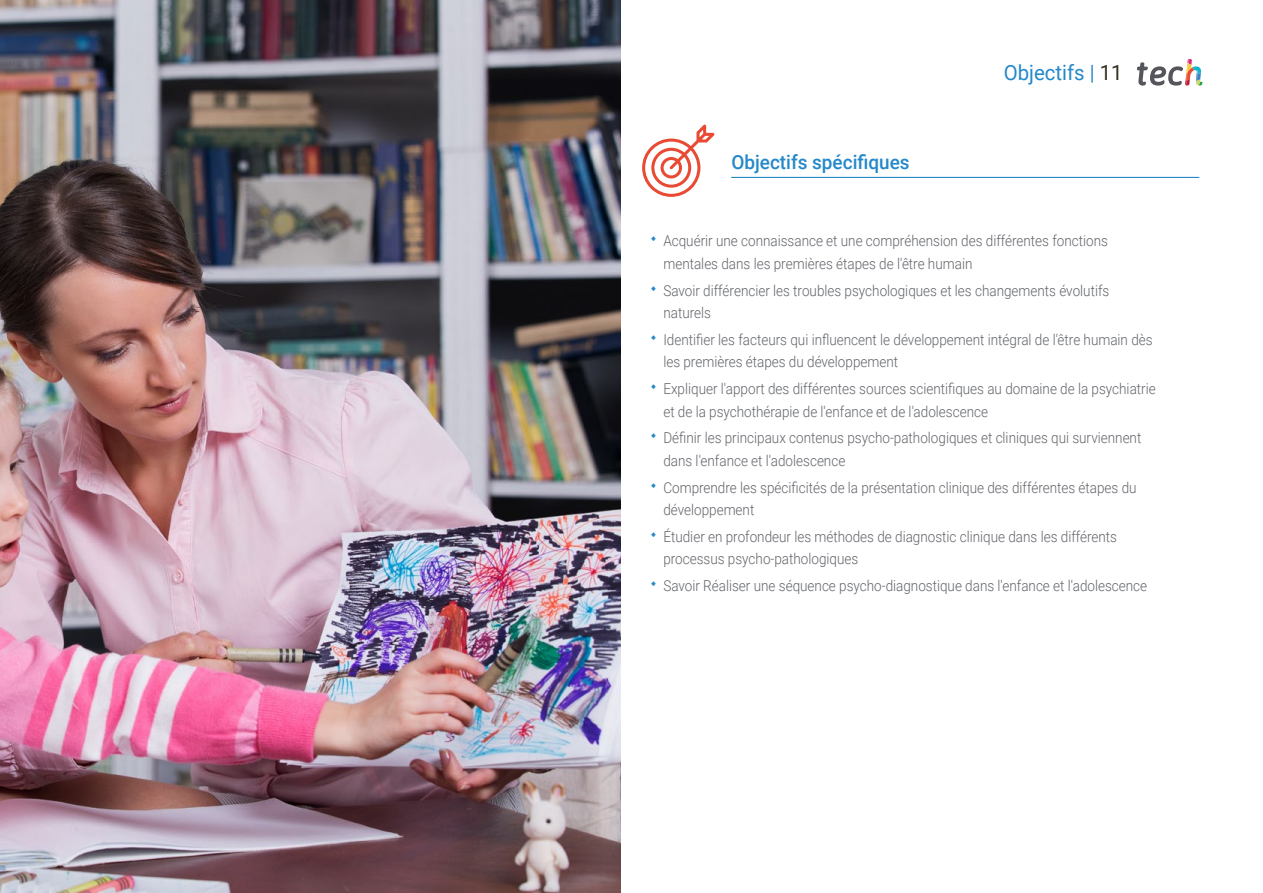
<style>
.page{position:relative;width:1263px;height:893px;background:#fff}
.page>*{position:absolute;margin:0;border:0;box-sizing:border-box;transform-origin:0 0}
.t1{font:21px "Roboto";color:#2488c9}
.t2{font:500 19.5px "Roboto";color:#2488c9}
.t3{font:300 15px/22.5px "Roboto";color:#61646a;scale:.9 1}
.s1{color:#312e20}
</style>
<div class="page">
<svg style="left:642px;top:124px;width:72px;height:73px"></svg>
<hr style="left:731px;top:177px;width:468px;height:1px;background:#2488c9">
<img style="left:0;top:0;width:621px;height:893px">
<svg style="left:1137px;top:59px;width:65px;height:27px"></svg>
<h2 class="t2" style="left:731px;top:148px;width:180px">Objectifs spécifiques</h2>
<h1 class="t1" style="left:1004px;top:57px;width:120px">Objectifs | <span class="s1">11</span></h1>
<p class="t3" style="left:663px;top:229px;width:495px">Acquérir une connaissance et une compréhension des différentes fonctions mentales dans les premières étapes de l'être humain</p>
<p class="t3" style="left:663px;top:278px;width:497px">Savoir différencier les troubles psychologiques et les changements évolutifs naturels</p>
<p class="t3" style="left:663px;top:328px;width:545px">Identifier les facteurs qui influencent le développement intégral de l'être humain dès les premières étapes du développement</p>
<p class="t3" style="left:663px;top:377px;width:549px">Expliquer l'apport des différentes sources scientifiques au domaine de la psychiatrie et de la psychothérapie de l'enfance et de l'adolescence</p>
<p class="t3" style="left:663px;top:426px;width:533px">Définir les principaux contenus psycho-pathologiques et cliniques qui surviennent dans l'enfance et l'adolescence</p>
<p class="t3" style="left:663px;top:475px;width:527px">Comprendre les spécificités de la présentation clinique des différentes étapes du développement</p>
<p class="t3" style="left:663px;top:525px;width:506px">Étudier en profondeur les méthodes de diagnostic clinique dans les différents processus psycho-pathologiques</p>
<p class="t3" style="left:663px;top:574px;width:539px">Savoir Réaliser une séquence psycho-diagnostique dans l'enfance et l'adolescence</p>
</div>
